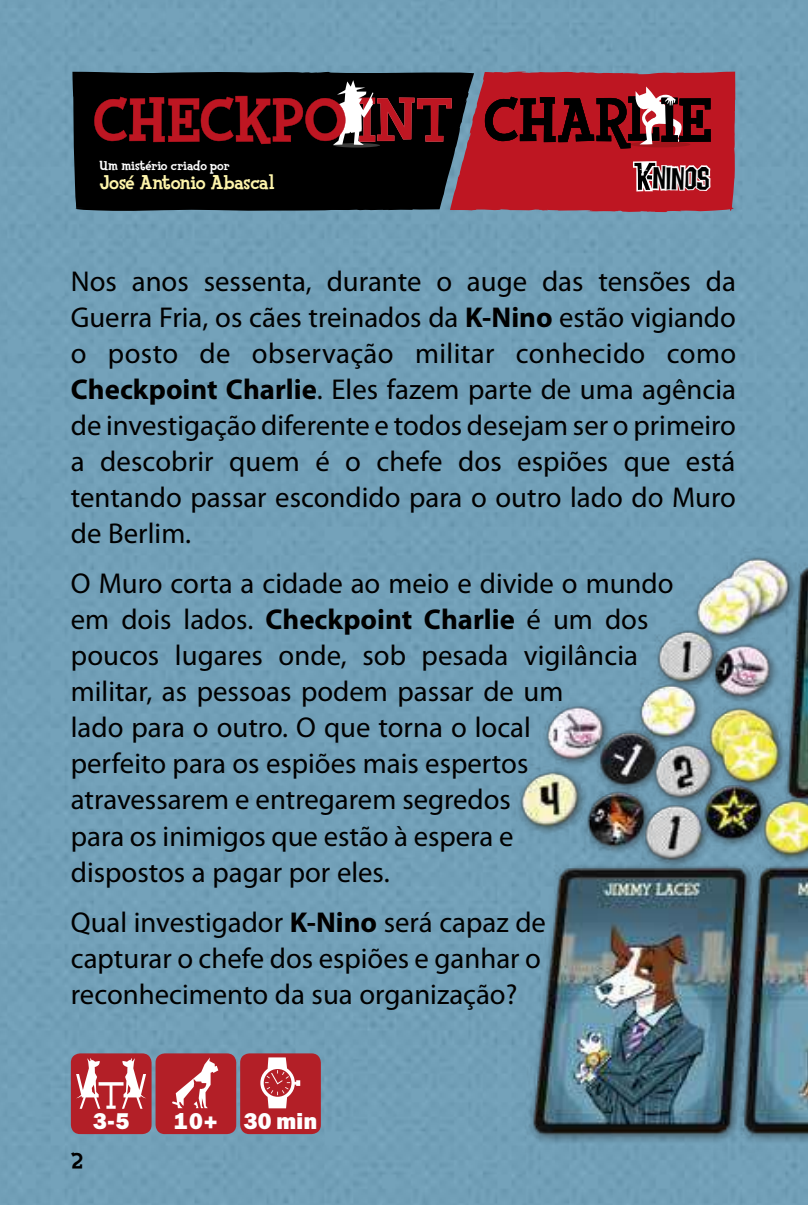
<style>
.page{position:relative;width:808px;height:1205px;background:#72a0b8}
.page>*{position:absolute;margin:0;border:0;box-sizing:border-box;transform-origin:0 0}
.t1{font:31.5px "Fink Sans";letter-spacing:-.01em;color:#000}
.t2{font:28.75px/36px "Myriad Pro";color:#000}
.t3{font:23px "ITC Franklin Gothic Std Hvy";letter-spacing:.01em;color:#fff}
.t4{font:800 22.5px "Fink";color:#000}
.t5{font:800 20.5px "Fink";color:#fdf4ab}
.t6{font:800 13.75px "Fink";color:#fff}
.s1{font-weight:700}
</style>
<div class="page">
<div style="left:240px;top:1053px;width:81px;height:81px;background:#b31f27;border-radius:9px"></div>
<svg style="left:260px;top:1057px;width:40px;height:51px"></svg>
<div style="left:156px;top:1053px;width:80px;height:81px;background:#b31f27;border-radius:9px"></div>
<svg style="left:172px;top:1057px;width:46px;height:51px"></svg>
<div style="left:71px;top:1053px;width:81px;height:81px;background:#b31f27;border-radius:9px"></div>
<svg style="left:76px;top:1058px;width:70px;height:51px"></svg>
<img style="left:496px;top:304px;width:312px;height:876px">
<svg style="left:34px;top:71px;width:440px;height:206px;fill:#719fb7"></svg>
<div style="left:450px;top:71px;width:316px;height:195px;background:#72a0b8"></div>
<svg style="left:93px;top:72px;width:639px;height:140px"></svg>
<p class="t6" style="left:100px;top:157px;width:132px">Um mistério criado por</p>
<p class="t5" style="left:100px;top:170px;width:176px">José Antonio Abascal</p>
<p class="t1" style="left:652px;top:159px;width:59px">NINOS</p>
<p class="t2" style="left:71px;top:264px;width:667px;text-align:justify">Nos anos sessenta, durante o auge das tensões da Guerra Fria, os cães treinados da <span class="s1">K-Nino</span> estão vigiando o posto de observação militar conhecido como <span class="s1">Checkpoint Charlie</span>. Eles fazem parte de uma agência de investigação diferente e todos desejam ser o primeiro a descobrir quem é o chefe dos espiões que está tentando passar escondido para o outro lado do Muro de Berlim.</p>
<p class="t2" style="left:71px;top:566px;width:604px">O Muro corta a cidade ao meio e divide o mundo em dois lados. <span class="s1">Checkpoint Charlie</span> é um dos poucos lugares onde, sob pesada vigilância militar, as pessoas podem passar de um<br>lado para o outro. O que torna o local<br>perfeito para os espiões mais espertos atravessarem e entregarem segredos<br>para os inimigos que estão à espera e<br>dispostos a pagar por eles.</p>
<p class="t2" style="left:71px;top:904px;width:477px">Qual investigador <span class="s1">K-Nino</span> será capaz de capturar o chefe dos espiões e ganhar o reconhecimento da sua organização?</p>
<p class="t4" style="left:71px;top:1146px;width:14px">2</p>
<p class="t3" style="left:93px;top:1107px;width:38px">3-5</p>
<p class="t3" style="left:174px;top:1107px;width:144px">10+ 30 min</p>
</div>
